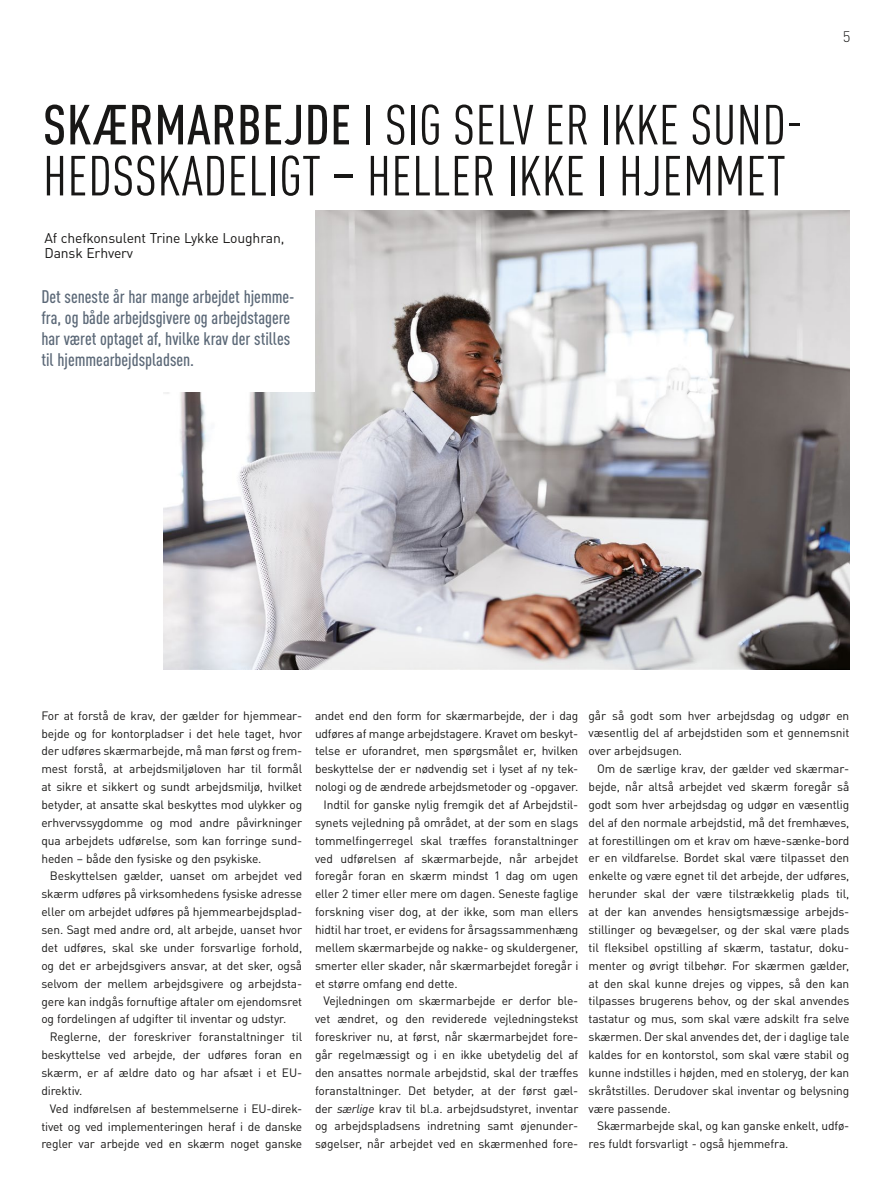
<style>
.page{position:relative;width:893px;height:1191px;background:#fff}
.page>*{position:absolute;margin:0;border:0;box-sizing:border-box;transform-origin:0 0}
.t1{font:condensed 55.5px/51px "DINOT";letter-spacing:.01em;color:#181716}
.t2{font:500 condensed 18px/21px "DINOT";color:#5b6877}
.t3{font:300 15px "DINOT";color:#181716}
.t4{font:13.95px/15px "DINOT";letter-spacing:-.01em;color:#181716}
.t5{font:12px/17.9px "DINOT";letter-spacing:-.01em;color:#181716;text-align:justify}
.s1{font-weight:500}
.s2{font-style:italic}
</style>
<div class="page">
<img style="left:164px;top:210px;width:686px;height:459px">
<div style="left:41px;top:205px;width:274px;height:187px;background:#fff"></div>
<h1 class="t1" style="left:43px;top:99px;width:761px"><span class="s1">SKÆRMARBEJDE</span> I SIG SELV ER IKKE SUND-<br>HEDSSKADELIGT – HELLER IKKE I HJEMMET</h1>
<p class="t4" style="left:44px;top:230px;width:242px">Af chefkonsulent Trine Lykke Loughran,<br>Dansk Erhverv</p>
<h2 class="t2" style="left:41px;top:286px;width:255px">Det seneste år har mange arbejdet hjemme&shy;fra, og både arbejdsgivere og arbejdstagere har været optaget af, hvilke krav der stilles til hjemmearbejdspladsen.</h2>
<p class="t3" style="left:843px;top:27px;width:9px">5</p>
<p class="t5" style="left:41px;top:706px;width:262px">For at forstå de krav, der gælder for hjemmear&shy;bejde og for kontorpladser i det hele taget, hvor der udføres skærmarbejde, må man først og frem&shy;mest forstå, at arbejdsmiljøloven har til formål at sikre et sikkert og sundt arbejdsmiljø, hvilket betyder, at ansatte skal beskyttes mod ulykker og erhvervssygdomme og mod andre påvirkninger qua arbejdets udførelse, som kan forringe sund&shy;heden – både den fysiske og den psykiske.</p>
<p class="t5" style="left:41px;top:867px;width:262px;text-indent:9px">Beskyttelsen gælder, uanset om arbejdet ved skærm udføres på virksomhedens fysiske adresse eller om arbejdet udføres på hjemmearbejdsplad&shy;sen. Sagt med andre ord, alt arbejde, uanset hvor det udføres, skal ske under forsvarlige forhold, og det er arbejdsgivers ansvar, at det sker, også selvom der mellem arbejdsgivere og arbejdsta&shy;gere kan indgås fornuftige aftaler om ejendomsret og fordelingen af udgifter til inventar og udstyr.</p>
<p class="t5" style="left:41px;top:1027px;width:262px;text-indent:9px">Reglerne, der foreskriver foranstaltninger til beskyttelse ved arbejde, der udføres foran en skærm, er af ældre dato og har afsæt i et EU&shy;direktiv.</p>
<p class="t5" style="left:41px;top:1099px;width:262px;text-indent:8px">Ved indførelsen af bestemmelserne i EU-direk&shy;tivet og ved implementeringen heraf i de danske regler var arbejde ved en skærm noget ganske</p>
<p class="t5" style="left:315px;top:706px;width:265px">andet end den form for skærmarbejde, der i dag</p>
<p class="t5" style="left:315px;top:724px;width:265px">udføres af mange arbejdstagere. Kravet om beskyt-</p>
<p class="t5" style="left:315px;top:742px;width:265px">telse er uforandret, men spørgsmålet er, hvilken</p>
<p class="t5" style="left:315px;top:759px;width:265px">beskyttelse der er nødvendig set i lyset af ny tek-</p>
<p class="t5" style="left:315px;top:777px;width:265px">nologi og de ændrede arbejdsmetoder og -opgaver.</p>
<p class="t5" style="left:323px;top:795px;width:256px">Indtil for ganske nylig fremgik det af Arbejdstil-</p>
<p class="t5" style="left:315px;top:813px;width:265px">synets vejledning på området, at der som en slags</p>
<p class="t5" style="left:315px;top:831px;width:265px">tommelfingerregel skal træffes foranstaltninger</p>
<p class="t5" style="left:315px;top:849px;width:265px">ved udførelsen af skærmarbejde, når arbejdet</p>
<p class="t5" style="left:315px;top:867px;width:265px">foregår foran en skærm mindst 1 dag om ugen</p>
<p class="t5" style="left:315px;top:884px;width:265px">eller 2 timer eller mere om dagen. Seneste faglige</p>
<p class="t5" style="left:315px;top:902px;width:265px">forskning viser dog, at der ikke, som man ellers</p>
<p class="t5" style="left:315px;top:920px;width:265px">hidtil har troet, er evidens for årsagssammenhæng</p>
<p class="t5" style="left:315px;top:938px;width:265px">mellem skærmarbejde og nakke- og skuldergener,</p>
<p class="t5" style="left:315px;top:956px;width:265px">smerter eller skader, når skærmarbejdet foregår i</p>
<p class="t5" style="left:315px;top:974px;width:144px">et større omfang end dette.</p>
<p class="t5" style="left:323px;top:992px;width:256px">Vejledningen om skærmarbejde er derfor ble-</p>
<p class="t5" style="left:315px;top:1009px;width:265px">vet ændret, og den reviderede vejledningstekst</p>
<p class="t5" style="left:315px;top:1027px;width:265px">foreskriver nu, at først, når skærmarbejdet fore-</p>
<p class="t5" style="left:315px;top:1045px;width:265px">går regelmæssigt og i en ikke ubetydelig del af</p>
<p class="t5" style="left:315px;top:1063px;width:265px">den ansattes normale arbejdstid, skal der træffes</p>
<p class="t5" style="left:315px;top:1081px;width:265px">foranstaltninger. Det betyder, at der først gæl-</p>
<p class="t5" style="left:315px;top:1099px;width:265px">der <span class="s2">særlige</span> krav til bl.a. arbejdsudstyret, inventar</p>
<p class="t5" style="left:315px;top:1117px;width:265px">og arbejdspladsens indretning samt øjenunder-</p>
<p class="t5" style="left:315px;top:1134px;width:265px">søgelser, når arbejdet ved en skærmenhed fore-</p>
<p class="t5" style="left:589px;top:706px;width:262px">går så godt som hver arbejdsdag og udgør en væsentlig del af arbejdstiden som et gennemsnit over arbejdsugen.</p>
<p class="t5" style="left:589px;top:759px;width:262px;text-indent:8px">Om de særlige krav, der gælder ved skærmar&shy;bejde, når altså arbejdet ved skærm foregår så godt som hver arbejdsdag og udgør en væsentlig del af den normale arbejdstid, må det fremhæves, at forestillingen om et krav om hæve-sænke-bord er en vildfarelse. Bordet skal være tilpasset den enkelte og være egnet til det arbejde, der udføres, herunder skal der være tilstrækkelig plads til, at der kan anvendes hensigtsmæssige arbejds&shy;stillinger og bevægelser, og der skal være plads til fleksibel opstilling af skærm, tastatur, doku&shy;menter og øvrigt tilbehør. For skærmen gælder, at den skal kunne drejes og vippes, så den kan tilpasses brugerens behov, og der skal anvendes tastatur og mus, som skal være adskilt fra selve skærmen. Der skal anvendes det, der i daglige tale kaldes for en kontorstol, som skal være stabil og kunne indstilles i højden, med en stoleryg, der kan skråtstilles. Derudover skal inventar og belysning være passende.</p>
<p class="t5" style="left:589px;top:1117px;width:262px;text-indent:9px">Skærmarbejde skal, og kan ganske enkelt, udfø&shy;res fuldt forsvarligt - også hjemmefra.</p>
</div>
